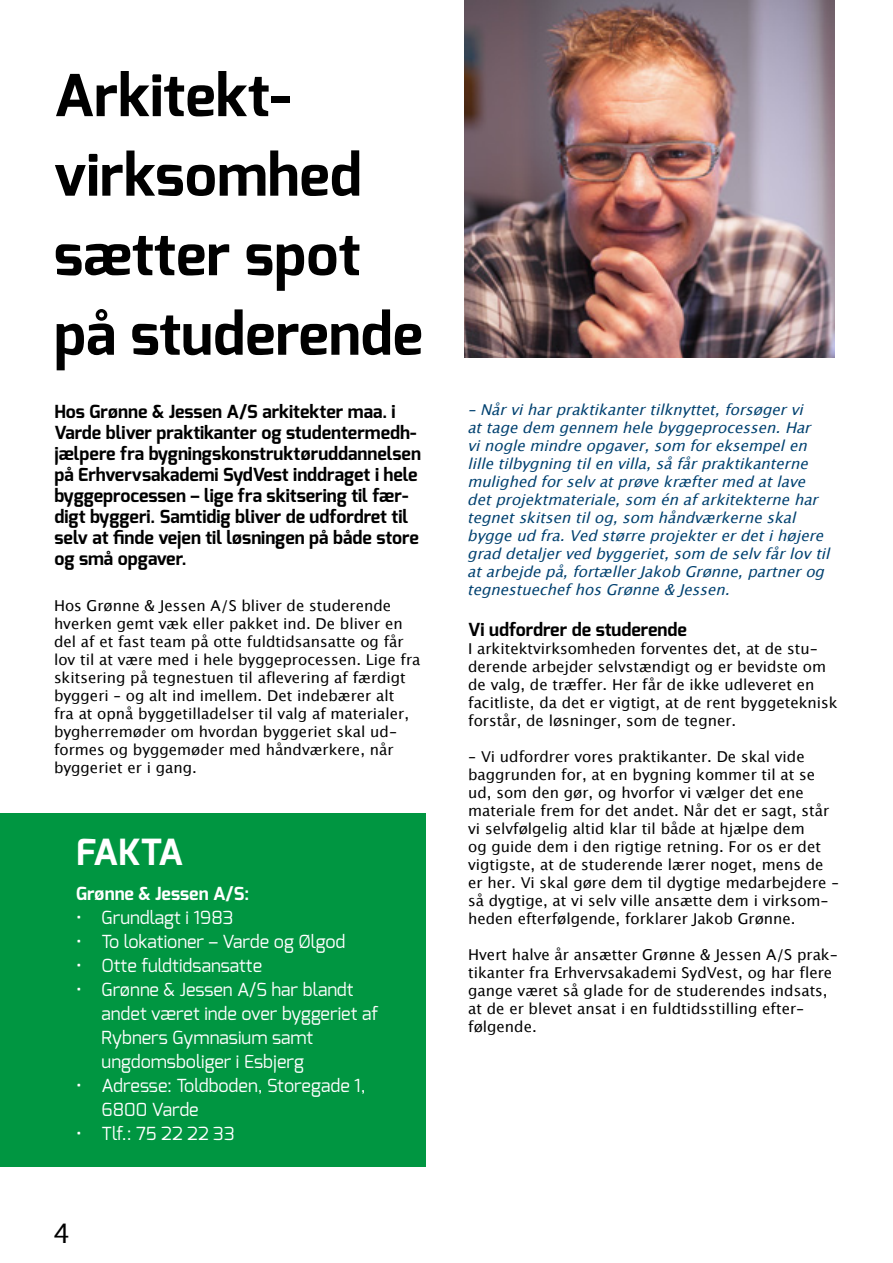
<style>
.page{position:relative;width:893px;height:1263px;background:#fff}
.page>*{position:absolute;margin:0;border:0;box-sizing:border-box;transform-origin:0 0}
.t1{font:700 57.75px/79.5px "Exo";color:#000}
.t2{font:700 36px "Exo";letter-spacing:-.045em;color:#fff}
.t3{font:27px "Lucida Grande";color:#000}
.t4{font:700 18px/21px "Exo";color:#000}
.t5{font:18px/24px "Exo";color:#fff}
.t6{font:700 18px "Exo";color:#fff}
.t7{font:15px/18px "Lucida Grande";color:#000}
.t8{font:italic 15px/18px "Lucida Grande";color:#004170}
</style>
<div class="page">
<div style="left:0;top:813px;width:426px;height:354px;background:#009641"></div>
<img style="left:465px;top:0;width:370px;height:357px">
<h1 class="t1" style="left:54px;top:56px;width:370px">Arkitekt&shy;virksomhed sætter spot på studerende</h1>
<p class="t4" style="left:54px;top:401px;width:368px">Hos Grønne &amp; Jessen A/S arkitekter maa. i Varde bliver praktikanter og studentermedh&shy;jælpere fra bygningskonstruktøruddannelsen på Erhvervsakademi SydVest inddraget i hele byggeprocessen – lige fra skitsering til fær&shy;digt byggeri. Samtidig bliver de udfordret til selv at finde vejen til løsningen på både store og små opgaver.</p>
<p class="t8" style="left:467px;top:402px;width:369px">-Nårviharpraktikantertilknyttet,forsøgervi attagedem gennem helebyggeprocessen.Har vinoglemindreopgaver,som foreksempelen lilletilbygningtilenvilla,såfårpraktikanterne mulighed forselvatprøvekræftermed atlave detprojektmateriale,som énafarkitekternehar tegnetskitsentilog,som håndværkerneskal byggeud fra.Ved størreprojektererdetihøjere grad detaljerved byggeriet,som deselvfårlovtil atarbejdepå,fortællerJakob Grønne,partnerog tegnestuechefhosGrønne&amp; Jessen.</p>
<p class="t4" style="left:468px;top:619px;width:220px">Vi udfordrer de studerende</p>
<p class="t7" style="left:468px;top:641px;width:371px">I arkitektvirksomheden forventes det, at de stu&shy;derende arbejder selvstændigt og er bevidste om de valg, de træffer. Her får de ikke udleveret en facitliste, da det er vigtigt, at de rent byggeteknisk forstår, de løsninger, som de tegner.</p>
<p class="t7" style="left:468px;top:749px;width:372px">- Vi udfordrer vores praktikanter. De skal vide baggrunden for, at en bygning kommer til at se ud, som den gør, og hvorfor vi vælger det ene materiale frem for det andet. Når det er sagt, står vi selvfølgelig altid klar til både at hjælpe dem<br>og guide dem i den rigtige retning. For os er det vigtigste, at de studerende lærer noget, mens de er her. Vi skal gøre dem til dygtige medarbejdere – så dygtige, at vi selv ville ansætte dem i virksom&shy;heden efterfølgende, forklarer Jakob Grønne.</p>
<p class="t7" style="left:468px;top:947px;width:371px">Hvert halve år ansætter Grønne &amp; Jessen A/S prak&shy;tikanter fra Erhvervsakademi SydVest, og har flere gange været så glade for de studerendes indsats, at de er blevet ansat i en fuldtidsstilling efter&shy;følgende.</p>
<p class="t7" style="left:54px;top:597px;width:368px">Hos Grønne &amp; Jessen A/S bliver de studerende hverken gemt væk eller pakket ind. De bliver en del af et fast team på otte fuldtidsansatte og får lov til at være med i hele byggeprocessen. Lige fra skitsering på tegnestuen til aflevering af færdigt byggeri – og alt ind imellem. Det indebærer alt<br>fra at opnå byggetilladelser til valg af materialer, bygherremøder om hvordan byggeriet skal ud&shy;formes og byggemøder med håndværkere, når byggeriet er i gang.</p>
<h2 class="t2" style="left:76px;top:829px;width:108px">FAKTA</h2>
<p class="t6" style="left:76px;top:882px;width:174px">Grønne &amp; Jessen A/S:</p>
<p class="t5" style="left:76px;top:906px;width:159px">• Grundlagt i 1983</p>
<p class="t5" style="left:76px;top:930px;width:271px">• To lokationer – Varde og Ølgod</p>
<p class="t5" style="left:76px;top:954px;width:188px">• Otte fuldtidsansatte</p>
<p class="t5" style="left:102px;top:978px;width:278px;text-indent:-26px">• Grønne &amp; Jessen A/S har blandt andet været inde over byggeriet af<br>Rybners Gymnasium samt ungdomsboliger i Esbjerg</p>
<p class="t5" style="left:102px;top:1074px;width:266px;text-indent:-26px">• Adresse: Toldboden, Storegade 1,<br>6800 Varde</p>
<p class="t5" style="left:76px;top:1122px;width:160px">• Tlf.: 75 22 22 33</p>
<h3 class="t3" style="left:53px;top:1215px;width:19px">4</h3>
</div>
